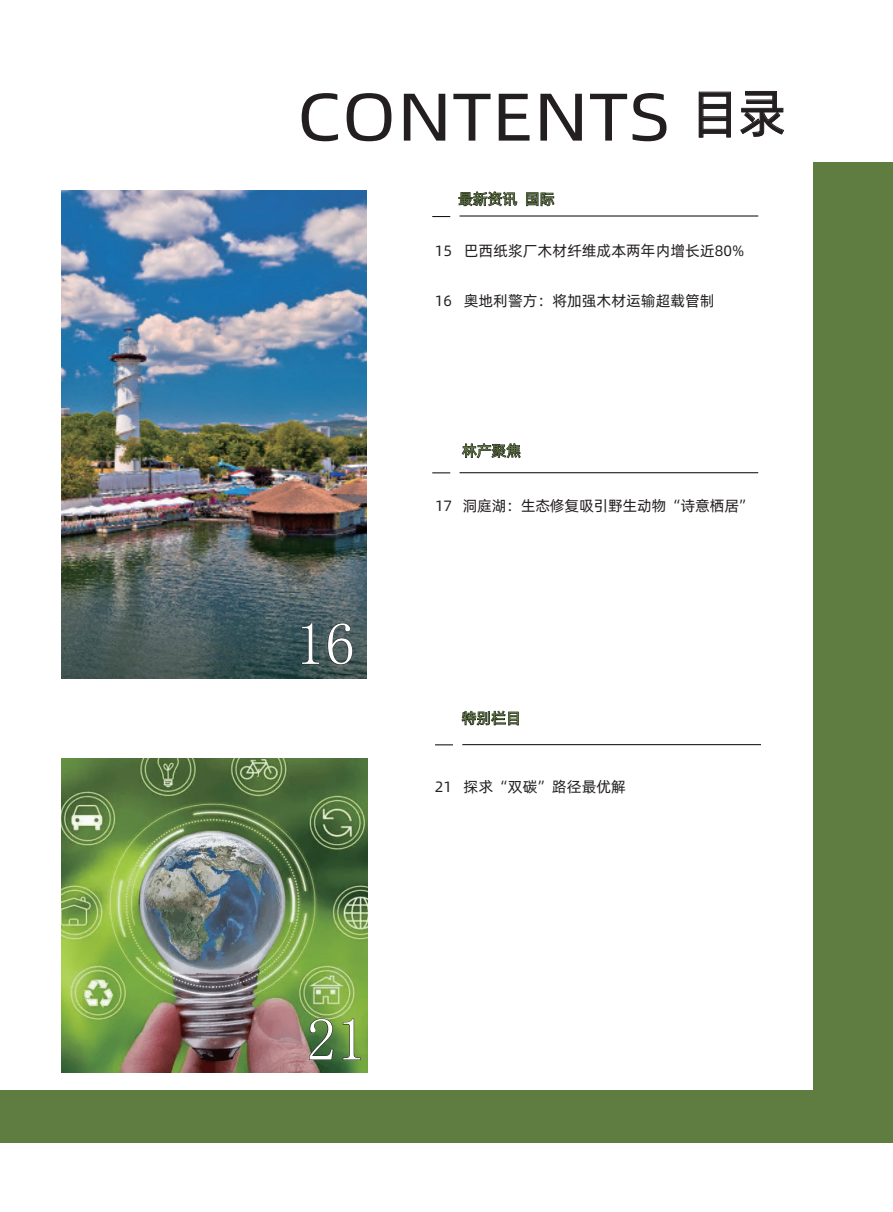
<style>
.page{position:relative;width:893px;height:1212px;background:#fff}
.page>*{position:absolute;margin:0;border:0;box-sizing:border-box;transform-origin:0 0}
.t1{font:67.5px "Alibaba Pu Hui Ti";color:#231f20;scale:1.11 1}
.t2{font:60px "You Yuan";color:#fff}
.t3{font:15px "Alibaba Pu Hui Ti";color:#231f20}
.t4{font:15px "Alibaba Pu Hui Ti R";color:#231f20}
.t5{font:15px "Alibaba Pu Hui Ti";color:#5f7d40}
.t6{font:15px "Alibaba Pu Hui Ti R";color:#5f7d40}
.s1{font-size:52.8px}
</style>
<div class="page">
<div style="left:0;top:163px;width:893px;height:980px;background:#5f7d40"></div>
<div style="left:0;top:146px;width:812px;height:943px;background:#fff"></div>
<svg style="left:698px;top:91px;width:33px;height:47px"></svg>
<svg style="left:740px;top:91px;width:45px;height:46px"></svg>
<svg style="left:458px;top:191px;width:60px;height:15px"></svg>
<svg style="left:526px;top:192px;width:29px;height:14px"></svg>
<hr style="left:459px;top:216px;width:299px;height:1px;background:#030303">
<svg style="left:432px;top:216px;width:18px;height:1px"></svg>
<svg style="left:462px;top:443px;width:59px;height:15px"></svg>
<hr style="left:459px;top:472px;width:299px;height:1px;background:#030303">
<svg style="left:432px;top:472px;width:18px;height:1px"></svg>
<svg style="left:461px;top:710px;width:58px;height:16px"></svg>
<hr style="left:462px;top:744px;width:299px;height:1px;background:#030303">
<svg style="left:435px;top:744px;width:18px;height:1px"></svg>
<img style="left:61px;top:759px;width:307px;height:313px">
<img style="left:61px;top:191px;width:305px;height:487px">
<svg style="left:309px;top:1018px;width:24px;height:42px"></svg>
<svg style="left:343px;top:1018px;width:18px;height:42px"></svg>
<svg style="left:301px;top:623px;width:19px;height:42px"></svg>
<svg style="left:327px;top:623px;width:26px;height:42px"></svg>
<h1 class="t1" style="left:296px;top:66px;width:442px">CONTENTS <span class="s1">目录</span></h1>
<p class="t5" style="left:458px;top:188px;width:98px">最新资讯 国际</p>
<p class="t3" style="left:435px;top:240px;width:311px">15 巴西纸浆厂木材纤维成本两年内增长近80%</p>
<p class="t3" style="left:435px;top:289px;width:281px">16 奥地利警方：将加强木材运输超载管制</p>
<p class="t5" style="left:462px;top:439px;width:61px">林产聚焦</p>
<h2 class="t2" style="left:295px;top:613px;width:61px">16</h2>
<p class="t3" style="left:435px;top:494px;width:320px">17 洞庭湖：生态修复吸引野生动物“诗意栖居”</p>
<p class="t6" style="left:462px;top:707px;width:61px">特别栏目</p>
<p class="t4" style="left:435px;top:775px;width:193px">21 探求“双碳”路径最优解</p>
<h2 class="t2" style="left:306px;top:1009px;width:61px">21</h2>
</div>
